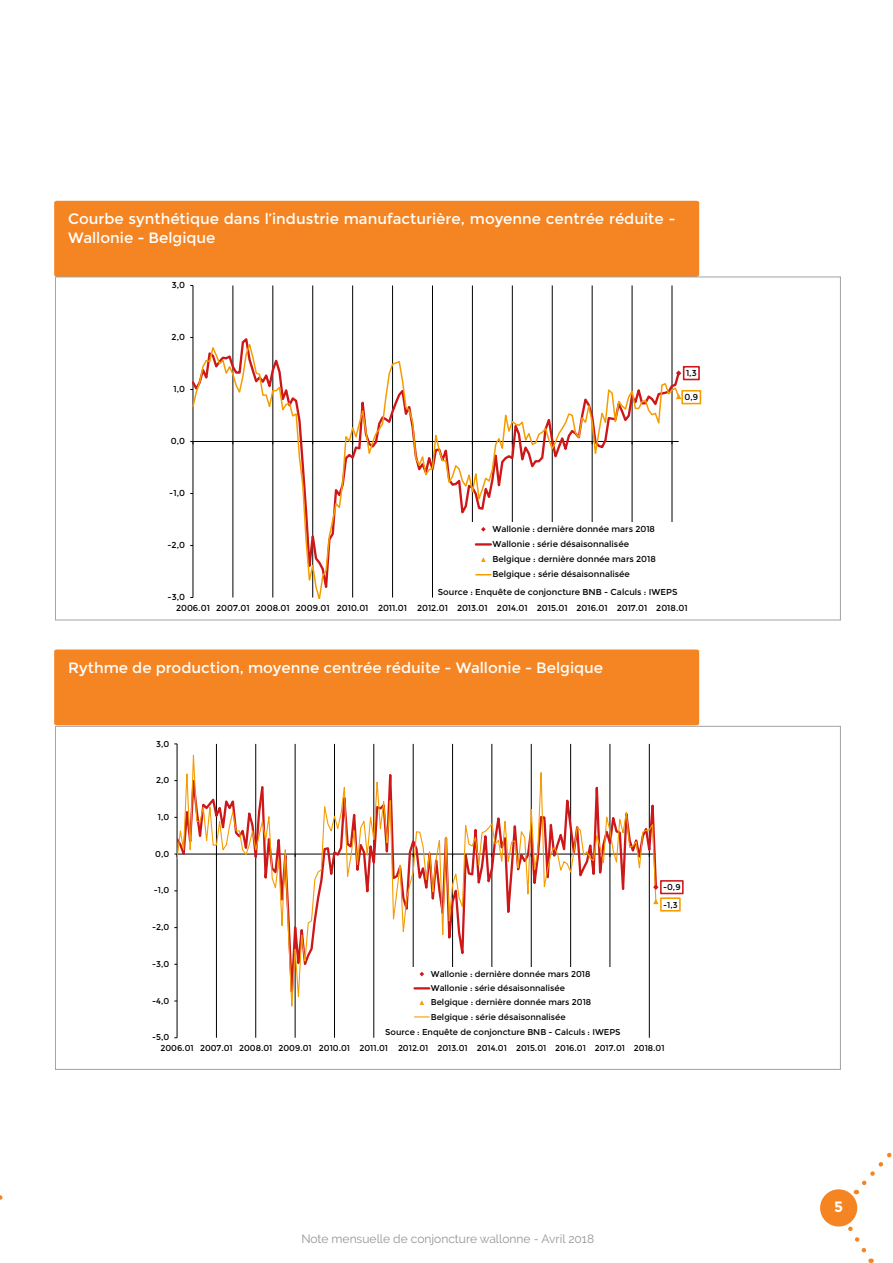
<style>
.page{position:relative;width:893px;height:1263px;background:#fff}
.page>*{position:absolute;margin:0;border:0;box-sizing:border-box;transform-origin:0 0}
.Texte_courant{font:15px/19.5px "Montserrat";color:#fff}
.t1{font:700 15px "Montserrat";color:#fff}
.t2{font:12px "Raleway";color:#939598}
.t3{font:8.55px/15.1px "Montserrat";color:#000}
.t4{font:8.4px/14.2px "Montserrat";color:#000}
</style>
<div class="page">
<div style="left:820px;top:1189px;width:37px;height:37px;background:#f58523;border-radius:50%"></div>
<svg style="left:841px;top:1216px;width:31px;height:47px"></svg>
<svg style="left:856px;top:1152px;width:36px;height:42px"></svg>
<div style="left:54px;top:201px;width:645px;height:76px;background:#f58523"></div>
<div style="left:54px;top:649px;width:645px;height:76px;background:#f58523"></div>
<svg style="left:177px;top:744px;width:479px;height:283px"></svg>
<svg style="left:653px;top:884px;width:5px;height:6px"></svg>
<svg style="left:653px;top:899px;width:5px;height:5px"></svg>
<div style="left:660px;top:880px;width:24px;height:14px;border:2px solid #cd1719"></div>
<div style="left:660px;top:897px;width:21px;height:14px;border:2px solid #f59c00"></div>
<div style="left:384px;top:967px;width:237px;height:57px;background:#fff"></div>
<svg style="left:420px;top:972px;width:4px;height:4px"></svg>
<svg style="left:414px;top:987px;width:15px;height:2px"></svg>
<svg style="left:420px;top:1000px;width:4px;height:5px"></svg>
<svg style="left:415px;top:1016px;width:14px;height:1px"></svg>
<div style="left:384px;top:1023px;width:240px;height:17px;background:#fff"></div>
<hr style="left:233px;top:285px;width:1px;height:312px;background:#000">
<hr style="left:273px;top:285px;width:1px;height:312px;background:#000">
<hr style="left:312px;top:285px;width:1px;height:312px;background:#000">
<hr style="left:352px;top:285px;width:1px;height:312px;background:#000">
<hr style="left:392px;top:285px;width:1px;height:312px;background:#000">
<hr style="left:432px;top:285px;width:1px;height:312px;background:#000">
<hr style="left:472px;top:285px;width:1px;height:312px;background:#000">
<hr style="left:512px;top:285px;width:1px;height:312px;background:#000">
<hr style="left:552px;top:285px;width:1px;height:312px;background:#000">
<hr style="left:592px;top:285px;width:1px;height:312px;background:#000">
<hr style="left:632px;top:285px;width:1px;height:312px;background:#000">
<hr style="left:672px;top:285px;width:1px;height:312px;background:#000">
<hr style="left:193px;top:285px;width:1px;height:312px;background:#000">
<svg style="left:193px;top:340px;width:486px;height:258px"></svg>
<svg style="left:676px;top:370px;width:5px;height:6px"></svg>
<svg style="left:676px;top:394px;width:5px;height:5px"></svg>
<div style="left:683px;top:366px;width:17px;height:14px;border:2px solid #cd1719"></div>
<div style="left:681px;top:390px;width:20px;height:14px;background:#fff;border:2px solid #f59c00"></div>
<div style="left:444px;top:522px;width:243px;height:60px;background:#fff"></div>
<svg style="left:481px;top:527px;width:5px;height:5px"></svg>
<hr style="left:476px;top:543px;width:15px;height:3px;background:#cd1719">
<svg style="left:481px;top:557px;width:5px;height:5px"></svg>
<svg style="left:476px;top:574px;width:15px;height:1px"></svg>
<div style="left:436px;top:580px;width:243px;height:23px;background:#fff"></div>
<p class="Texte_courant" style="left:68px;top:209px;width:609px">Courbe synthétique dans l’industrie manufacturière, moyenne centrée réduite -<br>Wallonie - Belgique</p>
<p class="t3" style="left:172px;top:278px;width:15px">3,0</p>
<p class="t3" style="left:172px;top:330px;width:15px">2,0</p>
<p class="t3" style="left:173px;top:382px;width:13px">1,0</p>
<p class="t3" style="left:171px;top:434px;width:16px">0,0</p>
<p class="t3" style="left:169px;top:486px;width:17px">-1,0</p>
<p class="t3" style="left:168px;top:538px;width:19px">-2,0</p>
<p class="t3" style="left:168px;top:590px;width:19px">-3,0</p>
<p class="t3" style="left:686px;top:366px;width:12px">1,3</p>
<p class="t3" style="left:684px;top:390px;width:15px">0,9</p>
<p class="t3" style="left:492px;top:521px;width:165px">Wallonie : dernière donnée mars 2018<br>Wallonie : série désaisonnalisée Belgique : dernière donnée mars 2018<br>Belgique : série désaisonnalisée</p>
<p class="t3" style="left:438px;top:584px;width:241px">Source : Enquête de conjoncture BNB - Calculs : IWEPS</p>
<p class="t3" style="left:176px;top:601px;width:513px">2006.01 2007.01 2008.01 2009.01 2010.01 2011.01 2012.01 2013.01 2014.01 2015.01 2016.01 2017.01 2018.01</p>
<p class="Texte_courant" style="left:68px;top:658px;width:536px">Rythme de production, moyenne centrée réduite - Wallonie - Belgique</p>
<p class="t4" style="left:156px;top:736px;width:15px">3,0</p>
<p class="t4" style="left:156px;top:773px;width:15px">2,0</p>
<p class="t4" style="left:158px;top:810px;width:13px">1,0</p>
<p class="t4" style="left:155px;top:847px;width:16px">0,0</p>
<p class="t4" style="left:154px;top:883px;width:17px">-1,0</p>
<p class="t4" style="left:152px;top:920px;width:19px">-2,0</p>
<p class="t4" style="left:152px;top:957px;width:19px">-3,0</p>
<p class="t4" style="left:152px;top:993px;width:19px">-4,0</p>
<p class="t4" style="left:152px;top:1030px;width:19px">-5,0</p>
<p class="t4" style="left:431px;top:967px;width:162px">Wallonie : dernière donnée mars 2018<br>Wallonie : série désaisonnalisée Belgique : dernière donnée mars 2018<br>Belgique : série désaisonnalisée</p>
<p class="t4" style="left:385px;top:1025px;width:237px">Source : Enquête de conjoncture BNB - Calculs : IWEPS</p>
<p class="t4" style="left:663px;top:879px;width:19px;line-height:17.4px">-0,9 -1,3</p>
<p class="t4" style="left:160px;top:1041px;width:506px">2006.01 2007.01 2008.01 2009.01 2010.01 2011.01 2012.01 2013.01 2014.01 2015.01 2016.01 2017.01 2018.01</p>
<h2 class="t2" style="left:301px;top:1231px;width:294px">Note mensuelle de conjoncture wallonne - Avril 2018</h2>
<h1 class="t1" style="left:834px;top:1198px;width:10px">5</h1>
</div>
